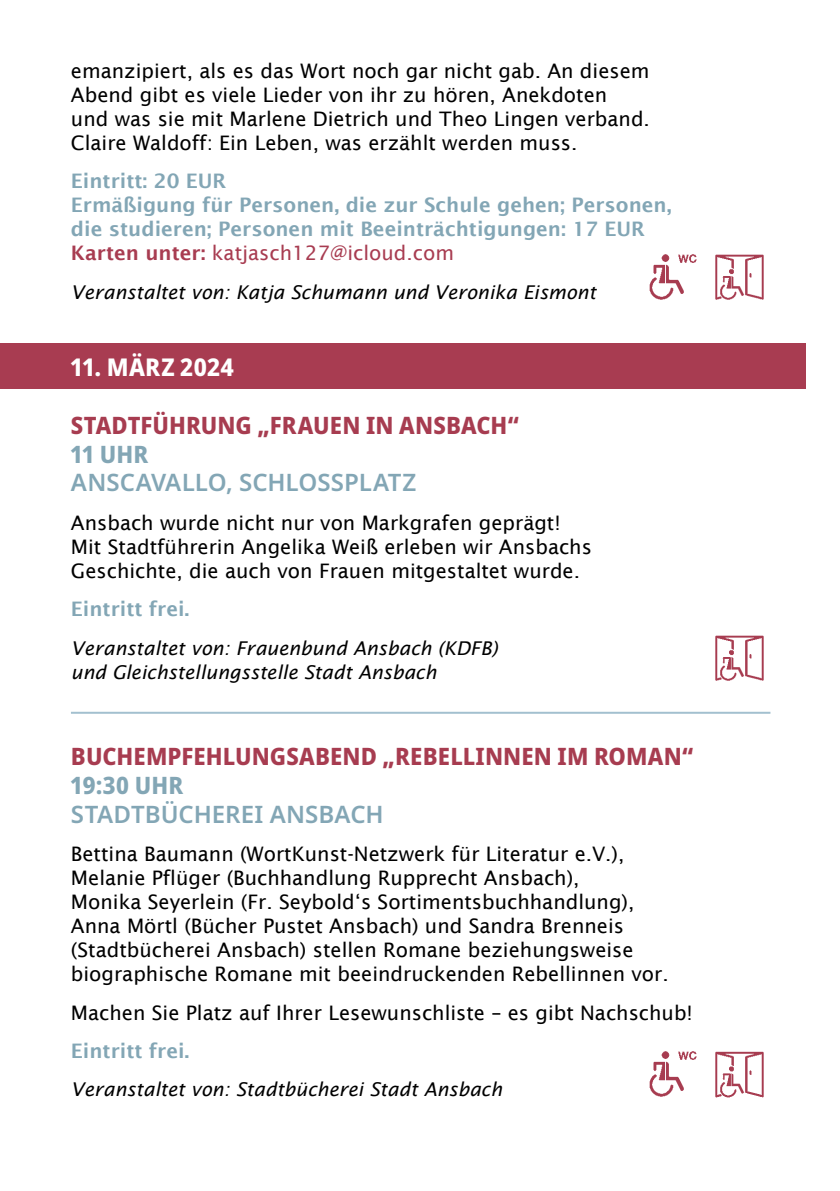
<style>
.page{position:relative;width:840px;height:1191px;background:#fff}
.page>*{position:absolute;margin:0;border:0;box-sizing:border-box;transform-origin:0 0}
.t1{font:800 semi-condensed 24.4px "Noto Sans";letter-spacing:.01em;color:#fff}
.t2{font:800 semi-condensed 24px "Noto Sans";letter-spacing:.005em;color:#a73c50}
.t3{font:600 24px "Noto Sans";color:#83a6b5}
.t4{font:800 semi-condensed 24px "Noto Sans";letter-spacing:.005em;color:#83a6b5}
.t5{font:20px/24px "Lucida Sans";color:#000}
.t6{font:600 20px/24px "Lucida Sans";color:#83a6b5}
.t7{font:italic 19px/24px "Lucida Sans";color:#000}
.s1{color:#a83c51}
.s2{font-weight:400;color:#a83c51}
</style>
<div class="page">
<div style="left:0;top:343px;width:805px;height:45px;background:#a83c51"></div>
<hr style="left:71px;top:712px;width:699px;height:2px;background:#a3c0cf">
<img style="left:715px;top:635px;width:49px;height:46px">
<img style="left:649px;top:1051px;width:48px;height:46px">
<img style="left:715px;top:1051px;width:49px;height:47px">
<img style="left:649px;top:254px;width:48px;height:46px">
<img style="left:715px;top:254px;width:49px;height:46px">
<p class="t5" style="left:71px;top:59px;width:580px">emanzipiert, als es das Wort noch gar nicht gab. An diesem Abend gibt es viele Lieder von ihr zu hören, Anekdoten<br>und was sie mit Marlene Dietrich und Theo Lingen verband.<br>Claire Waldoff: Ein Leben, was erzählt werden muss.</p>
<p class="t6" style="left:71px;top:169px;width:602px">Eintritt: 20 EUR<br>Ermäßigung für Personen, die zur Schule gehen; Personen, die studieren; Personen mit Beeinträchtigungen: 17 EUR <span class="s1">Karten unter:</span> <span class="s2">katjasch127@icloud.com</span></p>
<p class="t7" style="left:71px;top:280px;width:526px">Veranstaltet von: Katja Schumann und Veronika Eismont</p>
<p class="t1" style="left:71px;top:349px;width:165px">11. MÄRZ 2024</p>
<p class="t2" style="left:71px;top:407px;width:449px">STADTFÜHRUNG „FRAUEN IN ANSBACH“</p>
<p class="t4" style="left:71px;top:436px;width:79px">11 UHR</p>
<p class="t3" style="left:71px;top:466px;width:346px">ANSCAVALLO, SCHLOSSPLATZ</p>
<p class="t5" style="left:71px;top:510px;width:522px">Ansbach wurde nicht nur von Markgrafen geprägt!<br>Mit Stadtführerin Angelika Weiß erleben wir Ansbachs<br>Geschichte, die auch von Frauen mitgestaltet wurde.</p>
<p class="t6" style="left:71px;top:597px;width:120px">Eintritt frei.</p>
<p class="t7" style="left:71px;top:636px;width:428px">Veranstaltet von: Frauenbund Ansbach (KDFB) und Gleichstellungsstelle Stadt Ansbach</p>
<p class="t2" style="left:71px;top:738px;width:623px">BUCHEMPFEHLUNGSABEND „REBELLINNEN IM ROMAN“</p>
<p class="t4" style="left:71px;top:767px;width:114px">19:30 UHR</p>
<p class="t3" style="left:71px;top:797px;width:314px">STADTBÜCHEREI ANSBACH</p>
<p class="t5" style="left:71px;top:842px;width:599px">Bettina Baumann (WortKunst-Netzwerk für Literatur e.V.), Melanie Pflüger (Buchhandlung Rupprecht Ansbach),<br>Monika Seyerlein (Fr. Seybold‘s Sortimentsbuchhandlung), Anna Mörtl (Bücher Pustet Ansbach) und Sandra Brenneis (Stadtbücherei Ansbach) stellen Romane beziehungsweise biographische Romane mit beeindruckenden Rebellinnen vor.</p>
<p class="t5" style="left:71px;top:1000px;width:623px">Machen Sie Platz auf Ihrer Lesewunschliste – es gibt Nachschub!</p>
<p class="t6" style="left:71px;top:1038px;width:120px">Eintritt frei.</p>
<p class="t7" style="left:71px;top:1077px;width:432px">Veranstaltet von: Stadtbücherei Stadt Ansbach</p>
</div>
